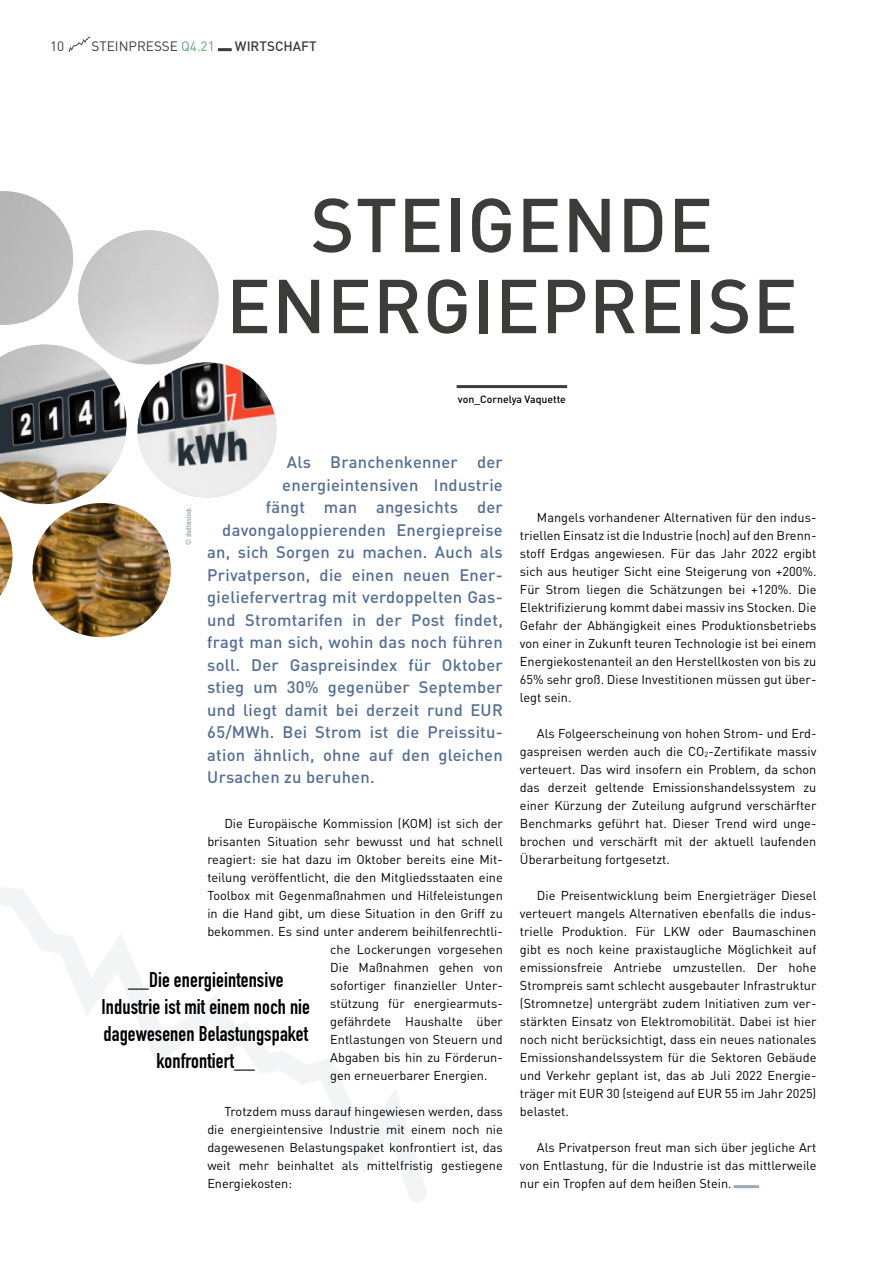
<style>
.page{position:relative;width:893px;height:1263px;background:#fff}
.page>*{position:absolute;margin:0;border:0;box-sizing:border-box;transform-origin:0 0}
.HEADLINE_1{font:500 75px/81px "DIN";letter-spacing:.01em;color:#3c3c3b;text-align:center}
.Bildtext{font:21px/27px "DIN Engschrift";letter-spacing:.005em;color:#000;text-align:center}
.Einleitungstext{font:500 16.5px "DIN";letter-spacing:.015em;color:#546e95}
.t1{font:13.5px "DIN";color:#3c3c3b}
.t2{font:500 13.5px "DIN";color:#3c3c3b}
.Fließtext_NEU{font:12.75px/18px "DIN";color:#000;text-align:justify}
.Fließtext_NEU-2{font:500 10.5px "DIN";color:#000}
.Bildtext-2{font:7.5px "DIN Engschrift";letter-spacing:.005em;color:#9cabb2}
.s1{color:#66a56b}
</style>
<div class="page">
<svg style="left:0;top:887px;width:426px;height:315px"></svg>
<img style="left:0;top:191px;width:276px;height:446px">
<hr style="left:457px;top:385px;width:110px;height:3px;background:#3c3c3b">
<hr style="left:734px;top:1185px;width:25px;height:3px;background:#9cabb2">
<hr style="left:218px;top:48px;width:14px;height:3px;background:#3c3c3b">
<svg style="left:69px;top:37px;width:21px;height:15px"></svg>
<p class="t1" style="left:50px;top:38px;width:16px">10</p>
<p class="t1" style="left:91px;top:38px;width:125px">STEINPRESSE <span class="s1">Q4.21</span></p>
<p class="t2" style="left:235px;top:38px;width:83px">WIRTSCHAFT</p>
<p class="HEADLINE_1" style="left:226px;top:182px;width:573px">STEIGENDE<br>ENERGIEPREISE</p>
<p class="Fließtext_NEU-2" style="left:458px;top:392px;width:110px">von_Cornelya Vaquette</p>
<p class="Bildtext-2" style="left:184px;top:545px;width:38px;rotate:-90deg">© shutterstock</p>
<p class="Einleitungstext" style="left:287px;top:452px;width:218px">Als Branchenkenner der</p>
<p class="Einleitungstext" style="left:282px;top:474px;width:222px">energieintensiven Industrie</p>
<p class="Einleitungstext" style="left:266px;top:497px;width:239px">fängt man angesichts der</p>
<p class="Einleitungstext" style="left:222px;top:519px;width:282px">davongaloppierenden Energiepreise</p>
<p class="Einleitungstext" style="left:207px;top:542px;width:297px">an, sich Sorgen zu machen. Auch als</p>
<p class="Einleitungstext" style="left:207px;top:564px;width:297px">Privatperson, die einen neuen Ener-</p>
<p class="Einleitungstext" style="left:207px;top:587px;width:297px">gieliefervertrag mit verdoppelten Gas-</p>
<p class="Einleitungstext" style="left:207px;top:609px;width:297px">und Stromtarifen in der Post findet,</p>
<p class="Einleitungstext" style="left:207px;top:632px;width:297px">fragt man sich, wohin das noch führen</p>
<p class="Einleitungstext" style="left:207px;top:654px;width:297px">soll. Der Gaspreisindex für Oktober</p>
<p class="Einleitungstext" style="left:207px;top:677px;width:297px">stieg um 30% gegenüber September</p>
<p class="Einleitungstext" style="left:207px;top:699px;width:297px">und liegt damit bei derzeit rund EUR</p>
<p class="Einleitungstext" style="left:207px;top:722px;width:297px">65/MWh. Bei Strom ist die Preissitu-</p>
<p class="Einleitungstext" style="left:207px;top:744px;width:297px">ation ähnlich, ohne auf den gleichen</p>
<p class="Einleitungstext" style="left:207px;top:767px;width:169px">Ursachen zu beruhen.</p>
<p class="Fließtext_NEU" style="left:224px;top:814px;width:280px">Die Europäische Kommission (KOM) ist sich der</p>
<p class="Fließtext_NEU" style="left:207px;top:832px;width:297px">brisanten Situation sehr bewusst und hat schnell</p>
<p class="Fließtext_NEU" style="left:207px;top:850px;width:297px">reagiert: sie hat dazu im Oktober bereits eine Mit-</p>
<p class="Fließtext_NEU" style="left:207px;top:868px;width:297px">teilung veröffentlicht, die den Mitgliedsstaaten eine</p>
<p class="Fließtext_NEU" style="left:207px;top:886px;width:297px">Toolbox mit Gegenmaßnahmen und Hilfeleistungen</p>
<p class="Fließtext_NEU" style="left:207px;top:904px;width:297px">in die Hand gibt, um diese Situation in den Griff zu</p>
<p class="Fließtext_NEU" style="left:207px;top:922px;width:297px">bekommen. Es sind unter anderem beihilfenrechtli-</p>
<p class="Fließtext_NEU" style="left:330px;top:940px;width:174px">che Lockerungen vorgesehen</p>
<p class="Fließtext_NEU" style="left:330px;top:958px;width:174px">Die Maßnahmen gehen von</p>
<p class="Fließtext_NEU" style="left:330px;top:976px;width:174px">sofortiger finanzieller Unter-</p>
<p class="Fließtext_NEU" style="left:330px;top:994px;width:174px">stützung für energiearmuts-</p>
<p class="Fließtext_NEU" style="left:330px;top:1012px;width:174px">gefährdete Haushalte über</p>
<p class="Fließtext_NEU" style="left:330px;top:1030px;width:174px">Entlastungen von Steuern und</p>
<p class="Fließtext_NEU" style="left:330px;top:1048px;width:174px">Abgaben bis hin zu Förderun-</p>
<p class="Fließtext_NEU" style="left:330px;top:1066px;width:159px">gen erneuerbarer Energien.</p>
<p class="Fließtext_NEU" style="left:207px;top:1102px;width:297px;text-indent:17px">Trotzdem muss darauf hingewiesen werden, dass die energieintensive Industrie mit einem noch nie dagewesenen Belastungspaket konfrontiert ist, das weit mehr beinhaltet als mittelfristig gestiegene Energiekosten:</p>
<p class="Bildtext" style="left:102px;top:965px;width:210px">__Die energieintensive<br>Industrie ist mit einem noch nie dagewesenen Belastungspaket konfrontiert__</p>
<p class="Fließtext_NEU" style="left:520px;top:508px;width:298px;text-align:left;text-indent:17px">Mangels vorhandener Alternativen für den indus&shy;triellen Einsatz ist die Industrie (noch) auf den Brenn&shy;stoff Erdgas angewiesen. Für das Jahr 2022 ergibt sich aus heutiger Sicht eine Steigerung von +200%.<br>Für Strom liegen die Schätzungen bei +120%. Die Elektrifizierung kommt dabei massiv ins Stocken. Die Gefahr der Abhängigkeit eines Produktionsbetriebs von einer in Zukunft teuren Technologie ist bei einem Energiekostenanteil an den Herstellkosten von bis zu 65% sehr groß. Diese Investitionen müssen gut über&shy;legt sein.</p>
<p class="Fließtext_NEU" style="left:520px;top:724px;width:298px;text-indent:17px">Als Folgeerscheinung von hohen Strom- und Erd&shy;gaspreisen werden auch die CO<sub>2</sub>-Zertifikate massiv verteuert. Das wird insofern ein Problem, da schon das derzeit geltende Emissionshandelssystem zu einer Kürzung der Zuteilung aufgrund verschärfter Benchmarks geführt hat. Dieser Trend wird unge&shy;brochen und verschärft mit der aktuell laufenden Überarbeitung fortgesetzt.</p>
<p class="Fließtext_NEU" style="left:520px;top:886px;width:298px;text-align:left;text-indent:17px">Die Preisentwicklung beim Energieträger Diesel verteuert mangels Alternativen ebenfalls die indus&shy;trielle Produktion. Für LKW oder Baumaschinen gibt es noch keine praxistaugliche Möglichkeit auf emissionsfreie Antriebe umzustellen. Der hohe Strompreis samt schlecht ausgebauter Infrastruktur (Stromnetze) untergräbt zudem Initiativen zum ver&shy;stärkten Einsatz von Elektromobilität. Dabei ist hier noch nicht berücksichtigt, dass ein neues nationales Emissionshandelssystem für die Sektoren Gebäude und Verkehr geplant ist, das ab Juli 2022 Energie&shy;träger mit EUR 30 (steigend auf EUR 55 im Jahr 2025) belastet.</p>
<p class="Fließtext_NEU" style="left:520px;top:1138px;width:298px;text-indent:17px">Als Privatperson freut man sich über jegliche Art von Entlastung, für die Industrie ist das mittlerweile nur ein Tropfen auf dem heißen Stein.</p>
</div>
